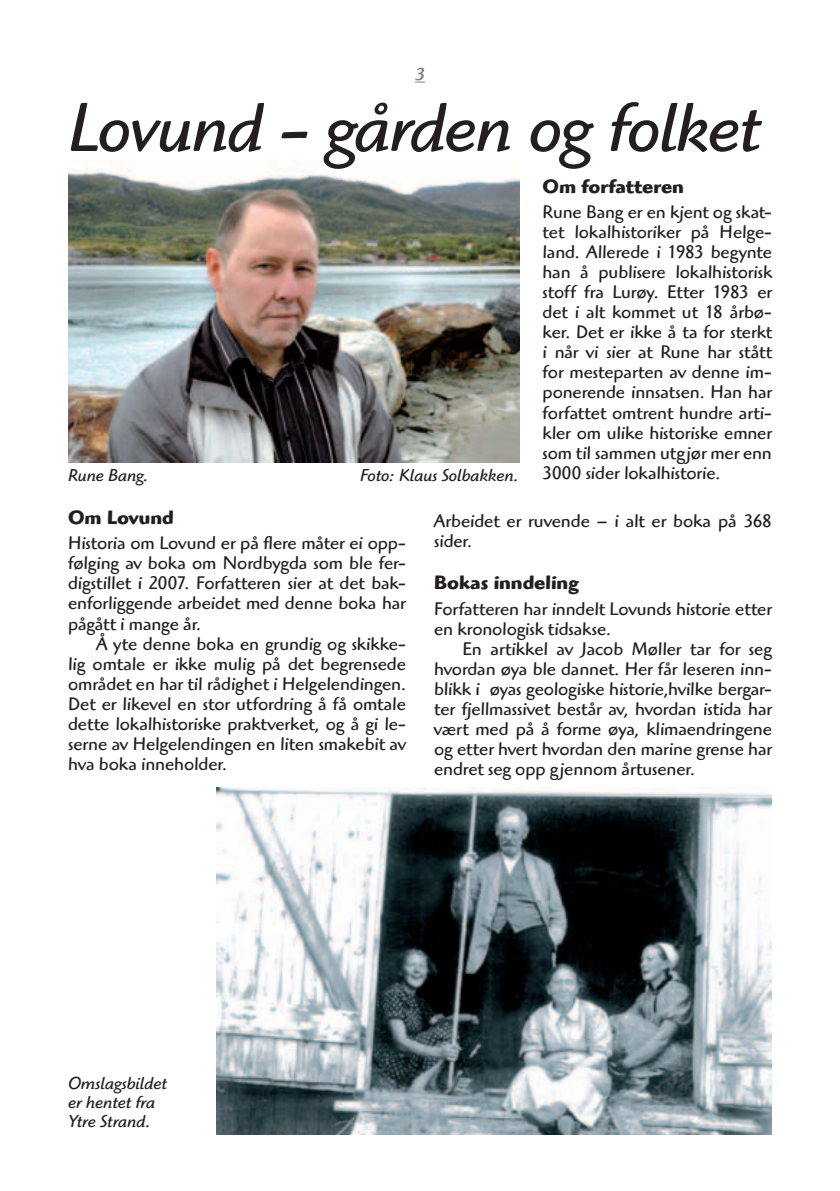
<style>
.page{position:relative;width:840px;height:1191px;background:#fff}
.page>*{position:absolute;margin:0;border:0;box-sizing:border-box;transform-origin:0 0}
.t1{font:italic 72px "Highlander Std";letter-spacing:-.02em;color:#231f20}
.t2{font:700 20px "Highlander Std";color:#231f20}
.t3{font:19px/20px "Highlander Std";color:#231f20;text-align:justify}
.t4{font:italic 18px/19px "Highlander Std";color:#231f20}
.t5{font:italic 500 18px "Highlander Std";color:#808285}
</style>
<div class="page">
<img style="left:68px;top:170px;width:451px;height:293px">
<img style="left:216px;top:787px;width:555px;height:347px">
<p class="t5" style="left:415px;top:64px;width:11px">3</p>
<h1 class="t1" style="left:68px;top:87px;width:693px">Lovund - gården og folket</h1>
<p class="t4" style="left:68px;top:466px;width:82px">Rune Bang.</p>
<p class="t4" style="left:360px;top:466px;width:160px">Foto: Klaus Solbakken.</p>
<p class="t2" style="left:542px;top:174px;width:143px">Om forfatteren</p>
<p class="t3" style="left:542px;top:202px;width:231px">Rune Bang er en kjent og skat&shy;tet lokalhistoriker på Helge&shy;land. Allerede i 1983 begynte han å publisere lokalhistorisk stoff fra Lurøy. Etter 1983 er det i alt kommet ut 18 årbø&shy;ker. Det er ikke å ta for sterkt i når vi sier at Rune har stått for mesteparten av denne im&shy;ponerende innsatsen. Han har forfattet omtrent hundre arti&shy;kler om ulike historiske emner som til sammen utgjør mer enn 3000 sider lokalhistorie.</p>
<p class="t2" style="left:68px;top:505px;width:107px">Om Lovund</p>
<p class="t3" style="left:68px;top:533px;width:339px">Historia om Lovund er på flere måter ei opp&shy;følging av boka om Nordbygda som ble fer&shy;digstillet i 2007. Forfatteren sier at det bak&shy;enforliggende arbeidet med denne boka har pågått i mange år.</p>
<p class="t3" style="left:68px;top:633px;width:339px;text-indent:28px">Å yte denne boka en grundig og skikke&shy;lig omtale er ikke mulig på det begrensede området en har til rådighet i Helgelendingen.<br>Det er likevel en stor utfordring å få omtale dette lokalhistoriske praktverket, og å gi le&shy;serne av Helgelendingen en liten smakebit av hva boka inneholder.</p>
<p class="t3" style="left:434px;top:511px;width:339px">Arbeidet er ruvende – i alt er boka på 368 sider.</p>
<p class="t2" style="left:434px;top:570px;width:146px">Bokas inndeling</p>
<p class="t3" style="left:434px;top:599px;width:339px">Forfatteren har inndelt Lovunds historie etter en kronologisk tidsakse.</p>
<p class="t3" style="left:434px;top:639px;width:339px;text-indent:28px">En artikkel av Jacob Møller tar for seg hvordan øya ble dannet. Her får leseren inn&shy;blikk i øyas geologiske historie,hvilke bergar&shy;ter fjellmassivet består av, hvordan istida har vært med på å forme øya, klimaendringene og etter hvert hvordan den marine grense har endret seg opp gjennom årtusener.</p>
<p class="t4" style="left:68px;top:1073px;width:100px">Omslagsbildet er hentet fra<br>Ytre Strand.</p>
</div>
